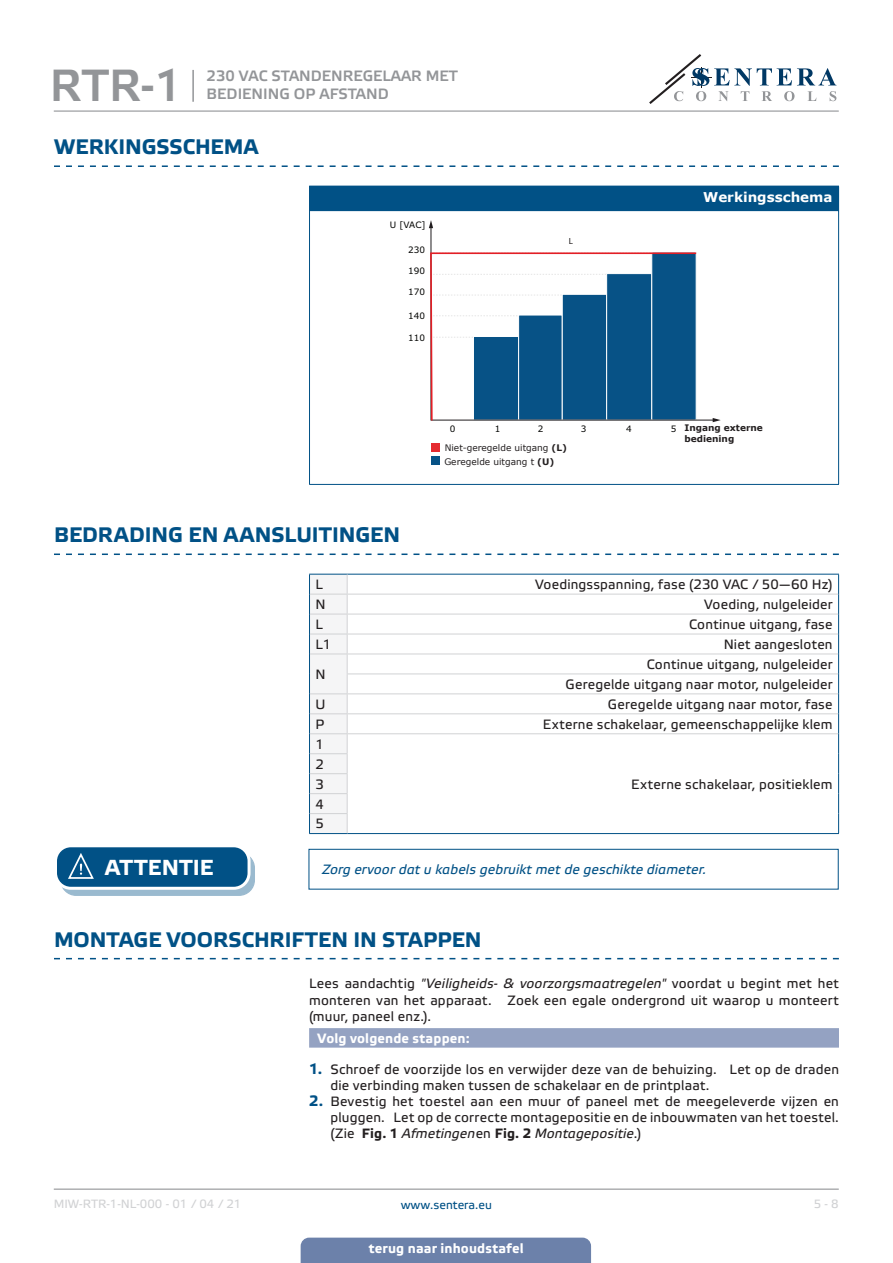
<style>
.page{position:relative;width:893px;height:1263px;background:#fff}
.page>*{position:absolute;margin:0;border:0;box-sizing:border-box;transform-origin:0 0}
.t1{font:45px "Etelka Medium Pro";color:#939598}
.t2{font:700 21.75px "Etelka Text Pro";letter-spacing:.005em;color:#fff}
.t3{font:700 21px "Etelka Text Pro";color:#015186}
.t4{font:15px/18px "Etelka Medium Pro";color:#939598}
.body{font:13.5px/16.2px "Etelka Text Pro";letter-spacing:.015em;color:#231f20;text-align:justify}
.table_text{font:13.5px "Etelka Text Pro";letter-spacing:.015em;color:#231f20}
.attention{font:italic 13.5px "Etelka Text Pro";letter-spacing:.01em;color:#015186}
.Number-roman{font:700 13.5px "Etelka Text Pro";letter-spacing:.01em;color:#fff}
.head-table{font:700 13.5px "Verdana";color:#fff}
.Body_text{font:13.5px "Etelka Text Pro";color:#231f20}
.t5{font:12px "Etelka Text Pro";color:#d1d2d4}
.t6{font:12px "Etelka Text Pro";color:#015186}
.t7{font:9px "Verdana";color:#231f20}
.t8{font:700 9px/10.8px "Verdana";color:#231f20}
.t9{font:8.85px "Verdana";color:#040503}
.t10{font:8.85px "Myriad Pro";color:#211d1e}
.s1{font-weight:700}
.s2{font-style:italic}
.s3{font-weight:700;font-size:15px;color:#015186}
</style>
<div class="page">
<hr style="left:54px;top:111px;width:785px;height:1px;background:#939598">
<hr style="left:54px;top:1188px;width:785px;height:2px;background:#939598">
<svg style="left:649px;top:54px;width:187px;height:50px"></svg>
<div style="left:301px;top:1237px;width:290px;height:26px;background:#6c81aa"></div>
<hr style="left:192px;top:70px;width:2px;height:32px;background:#939598">
<svg style="left:54px;top:165px;width:785px;height:2px"></svg>
<svg style="left:54px;top:553px;width:785px;height:2px"></svg>
<div style="left:309px;top:186px;width:530px;height:26px;background:#015186"></div>
<hr style="left:310px;top:211px;width:528px;height:1px;background:#fff">
<hr style="left:309px;top:212px;width:1px;height:272px;background:#015186">
<hr style="left:838px;top:212px;width:1px;height:272px;background:#015186">
<hr style="left:309px;top:484px;width:530px;height:1px;background:#015186">
<svg style="left:713px;top:418px;width:8px;height:4px"></svg>
<svg style="left:429px;top:220px;width:4px;height:8px"></svg>
<svg style="left:430px;top:252px;width:268px;height:169px"></svg>
<div style="left:431px;top:457px;width:8px;height:8px;background:#075286"></div>
<div style="left:431px;top:443px;width:8px;height:8px;background:#e52b30"></div>
<svg style="left:348px;top:595px;width:490px;height:138px"></svg>
<hr style="left:347px;top:574px;width:492px;height:1px;background:#015186">
<svg style="left:838px;top:574px;width:1px;height:259px"></svg>
<hr style="left:309px;top:833px;width:38px;height:1px;background:#015186">
<hr style="left:347px;top:594px;width:491px;height:1px;background:#d1d2d4">
<hr style="left:347px;top:614px;width:491px;height:1px;background:#d1d2d4">
<hr style="left:347px;top:634px;width:491px;height:1px;background:#d1d2d4">
<hr style="left:347px;top:654px;width:491px;height:1px;background:#d1d2d4">
<hr style="left:347px;top:673px;width:491px;height:1px;background:#d1d2d4">
<hr style="left:347px;top:693px;width:491px;height:1px;background:#d1d2d4">
<hr style="left:347px;top:713px;width:491px;height:1px;background:#d1d2d4">
<hr style="left:347px;top:733px;width:491px;height:1px;background:#d1d2d4">
<hr style="left:347px;top:833px;width:492px;height:1px;background:#015186">
<svg style="left:309px;top:574px;width:39px;height:259px"></svg>
<div style="left:61px;top:853px;width:193px;height:42px;background:#9abacf;border-radius:15px"></div>
<div style="left:60px;top:852px;width:195px;height:44px;border:1px solid #015186;border-radius:15px"></div>
<div style="left:56px;top:846px;width:193px;height:42px;background:#015186;border-radius:15px"></div>
<div style="left:54px;top:844px;width:197px;height:46px;border:3px solid #fff;border-radius:15px"></div>
<svg style="left:67px;top:853px;width:37px;height:36px"></svg>
<div style="left:309px;top:849px;width:530px;height:40px;border:1px solid #015186"></div>
<svg style="left:54px;top:958px;width:785px;height:1px"></svg>
<div style="left:309px;top:1028px;width:530px;height:20px;background:#94a2c2"></div>
<h1 class="t1" style="left:50px;top:61px;width:134px">RTR-1</h1>
<p class="t4" style="left:207px;top:67px;width:253px">230 VAC STANDENREGELAAR MET<br>BEDIENING OP AFSTAND</p>
<p class="t3" style="left:54px;top:135px;width:206px">WERKINGSSCHEMA</p>
<p class="t9" style="left:390px;top:218px;width:37px">U [VAC]</p>
<p class="t9" style="left:408px;top:244px;width:18px">230</p>
<p class="t9" style="left:408px;top:265px;width:18px">190</p>
<p class="t9" style="left:408px;top:286px;width:18px">170</p>
<p class="t9" style="left:408px;top:309px;width:18px">140</p>
<p class="t9" style="left:408px;top:331px;width:18px">110</p>
<p class="t10" style="left:569px;top:236px;width:6px">L</p>
<p class="head-table" style="left:703px;top:188px;width:131px">Werkingsschema</p>
<p class="t9" style="left:450px;top:422px;width:7px">0</p>
<p class="t9" style="left:495px;top:422px;width:7px">1</p>
<p class="t9" style="left:538px;top:422px;width:7px">2</p>
<p class="t9" style="left:581px;top:422px;width:7px">3</p>
<p class="t9" style="left:626px;top:422px;width:7px">4</p>
<p class="t9" style="left:671px;top:422px;width:7px">5</p>
<p class="t7" style="left:445px;top:442px;width:124px">Niet-geregelde uitgang <span class="s1">(L)</span></p>
<p class="t7" style="left:444px;top:456px;width:112px">Geregelde uitgang t <span class="s1">(U)</span></p>
<p class="t8" style="left:684px;top:422px;width:80px">Ingang externe bediening</p>
<p class="t3" style="left:54px;top:523px;width:348px">BEDRADING EN AANSLUITINGEN</p>
<p class="Body_text" style="left:315px;top:577px;width:9px">L</p>
<p class="table_text" style="left:535px;top:577px;width:299px">Voedingsspanning, fase (230 VAC / 50—60 Hz)</p>
<p class="Body_text" style="left:315px;top:597px;width:12px">N</p>
<p class="table_text" style="left:704px;top:597px;width:130px">Voeding, nulgeleider</p>
<p class="Body_text" style="left:315px;top:617px;width:9px">L</p>
<p class="table_text" style="left:689px;top:617px;width:145px">Continue uitgang, fase</p>
<p class="Body_text" style="left:315px;top:637px;width:17px">L1</p>
<p class="table_text" style="left:724px;top:637px;width:110px">Niet aangesloten</p>
<p class="Body_text" style="left:315px;top:667px;width:12px">N</p>
<p class="table_text" style="left:647px;top:657px;width:187px">Continue uitgang, nulgeleider</p>
<p class="table_text" style="left:566px;top:677px;width:268px">Geregelde uitgang naar motor, nulgeleider</p>
<p class="Body_text" style="left:315px;top:697px;width:11px">U</p>
<p class="table_text" style="left:608px;top:697px;width:226px">Geregelde uitgang naar motor, fase</p>
<p class="Body_text" style="left:315px;top:717px;width:10px">P</p>
<p class="table_text" style="left:543px;top:717px;width:291px">Externe schakelaar, gemeenschappelijke klem</p>
<p class="Body_text" style="left:315px;top:737px;width:10px">1</p>
<p class="table_text" style="left:631px;top:777px;width:203px">Externe schakelaar, positieklem</p>
<p class="Body_text" style="left:315px;top:757px;width:10px">2</p>
<p class="Body_text" style="left:315px;top:777px;width:10px">3</p>
<p class="Body_text" style="left:315px;top:796px;width:10px">4</p>
<p class="Body_text" style="left:315px;top:816px;width:10px">5</p>
<p class="t2" style="left:105px;top:855px;width:110px">ATTENTIE</p>
<p class="attention" style="left:322px;top:862px;width:386px">Zorg ervoor dat u kabels gebruikt met de geschikte diameter.</p>
<p class="t3" style="left:54px;top:928px;width:429px">MONTAGE VOORSCHRIFTEN IN STAPPEN</p>
<p class="body" style="left:309px;top:976px;width:531px">Lees aandachtig <span class="s2">"Veiligheids- &amp; voorzorgsmaatregelen"</span> voordat u begint met het monteren van het apparaat. Zoek een egale ondergrond uit waarop u monteert (muur, paneel enz.).</p>
<p class="Number-roman" style="left:318px;top:1030px;width:154px">Volg volgende stappen:</p>
<p class="body" style="left:330px;top:1062px;width:510px;text-indent:-21px"><span class="s3">1.</span> Schroef de voorzijde los en verwijder deze van de behuizing. Let op de draden die verbinding maken tussen de schakelaar en de printplaat.</p>
<p class="body" style="left:330px;top:1094px;width:510px;text-indent:-21px"><span class="s3">2.</span> Bevestig het toestel aan een muur of paneel met de meegeleverde vijzen en pluggen. Let op de correcte montagepositie en de inbouwmaten van het toestel. (Zie <span class="s1">Fig. 1</span> <span class="s2">Afmetingen</span>en <span class="s1">Fig. 2</span> <span class="s2">Montagepositie</span>.)</p>
<p class="t5" style="left:54px;top:1197px;width:189px">MIW-RTR-1-NL-000 - 01 / 04 / 21</p>
<p class="t6" style="left:401px;top:1198px;width:93px">www.sentera.eu</p>
<p class="t5" style="left:814px;top:1197px;width:27px">5 - 8</p>
<p class="Number-roman" style="left:369px;top:1240px;width:157px">terug naar inhoudstafel</p>
</div>
